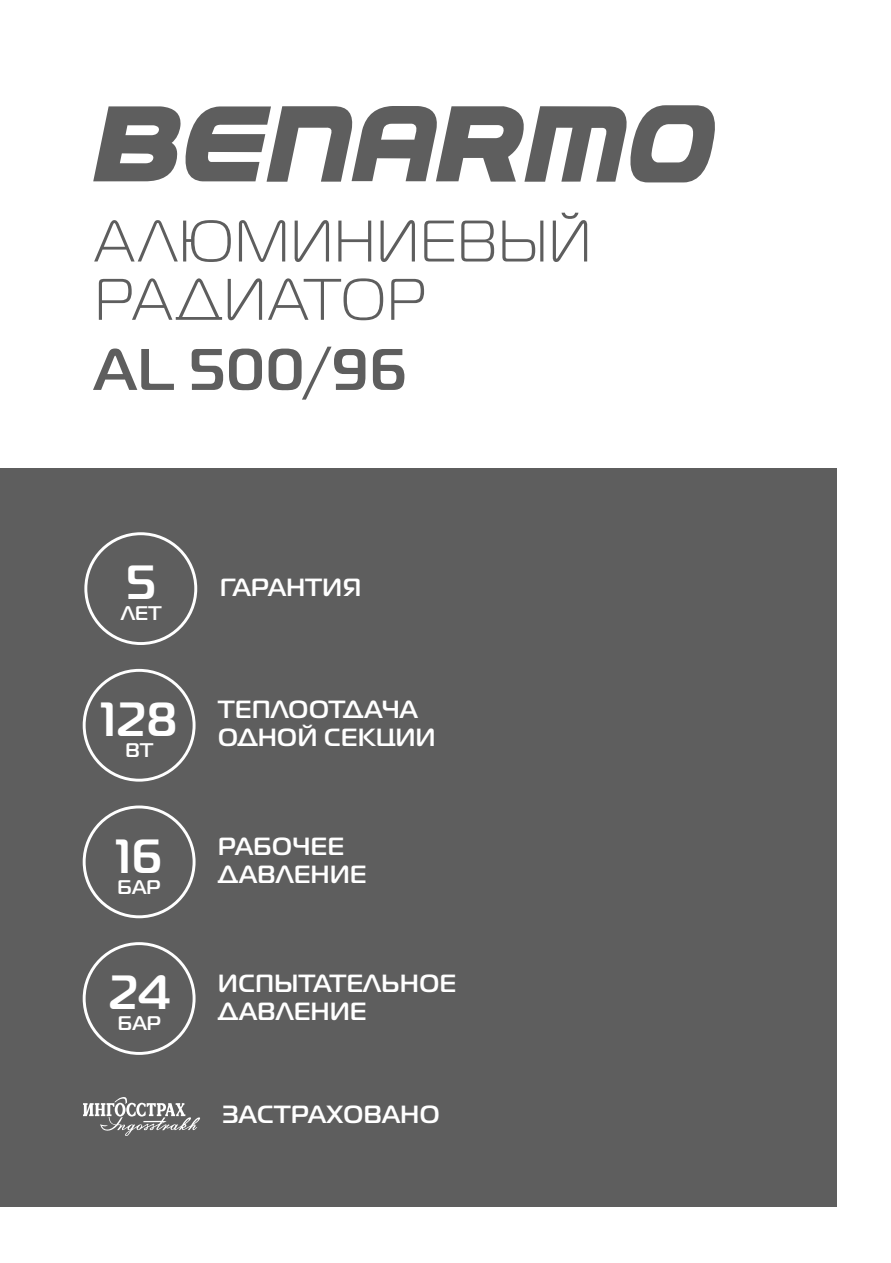
<style>
.page{position:relative;width:891px;height:1263px;background:#fff}
.page>*{position:absolute;margin:0;border:0;box-sizing:border-box;transform-origin:0 0}
.t1{font:58.5px/58.3px "Magistral C";letter-spacing:.02em;color:#5e5e5e}
.t2{font:700 58.5px "Magistral C";letter-spacing:.03em;color:#5e5e5e}
.t3{font:700 48px "Magistral C";color:#fff}
.t4{font:700 24.75px/28px "Magistral C";letter-spacing:.025em;color:#fff}
.t5{font:700 19.8px "Magistral C";letter-spacing:.025em;color:#fff}
</style>
<div class="page">
<div style="left:0;top:468px;width:836px;height:739px;background:#5e5e5e"></div>
<svg style="left:93px;top:105px;width:622px;height:78px"></svg>
<div style="left:84px;top:532px;width:113px;height:113px;border:3px solid #fff;border-radius:50%"></div>
<div style="left:83px;top:806px;width:112px;height:112px;border:3px solid #fff;border-radius:50%"></div>
<div style="left:83px;top:942px;width:112px;height:113px;border:3px solid #fff;border-radius:50%"></div>
<svg style="left:83px;top:1097px;width:117px;height:39px"></svg>
<div style="left:83px;top:669px;width:112px;height:113px;border:3px solid #fff;border-radius:50%"></div>
<h1 class="t1" style="left:95px;top:212px;width:498px">АЛЮМИНИЕВЫЙ<br>РАДИАТОР</h1>
<h1 class="t2" style="left:95px;top:340px;width:313px">AL 500/96</h1>
<h2 class="t3" style="left:126px;top:558px;width:31px">5</h2>
<p class="t5" style="left:121px;top:603px;width:42px">ЛЕТ</p>
<h2 class="t3" style="left:101px;top:695px;width:77px">128</h2>
<p class="t5" style="left:125px;top:740px;width:29px">ВТ</p>
<h2 class="t3" style="left:116px;top:831px;width:48px">16</h2>
<p class="t5" style="left:117px;top:877px;width:45px">БАР</p>
<p class="t4" style="left:220px;top:573px;width:142px">ГАРАНТИЯ</p>
<p class="t4" style="left:218px;top:696px;width:218px">ТЕПЛООТДАЧА<br>ОДНОЙ СЕКЦИИ</p>
<p class="t4" style="left:218px;top:832px;width:149px">РАБОЧЕЕ<br>ДАВЛЕНИЕ</p>
<p class="t4" style="left:108px;top:970px;width:349px;text-indent:110px">ИСПЫТАТЕЛЬНОЕ<br><sup>24</sup> ДАВЛЕНИЕ</p>
<p class="t5" style="left:118px;top:1013px;width:45px">БАР</p>
<p class="t4" style="left:222px;top:1101px;width:219px">ЗАСТРАХОВАНО</p>
</div>
